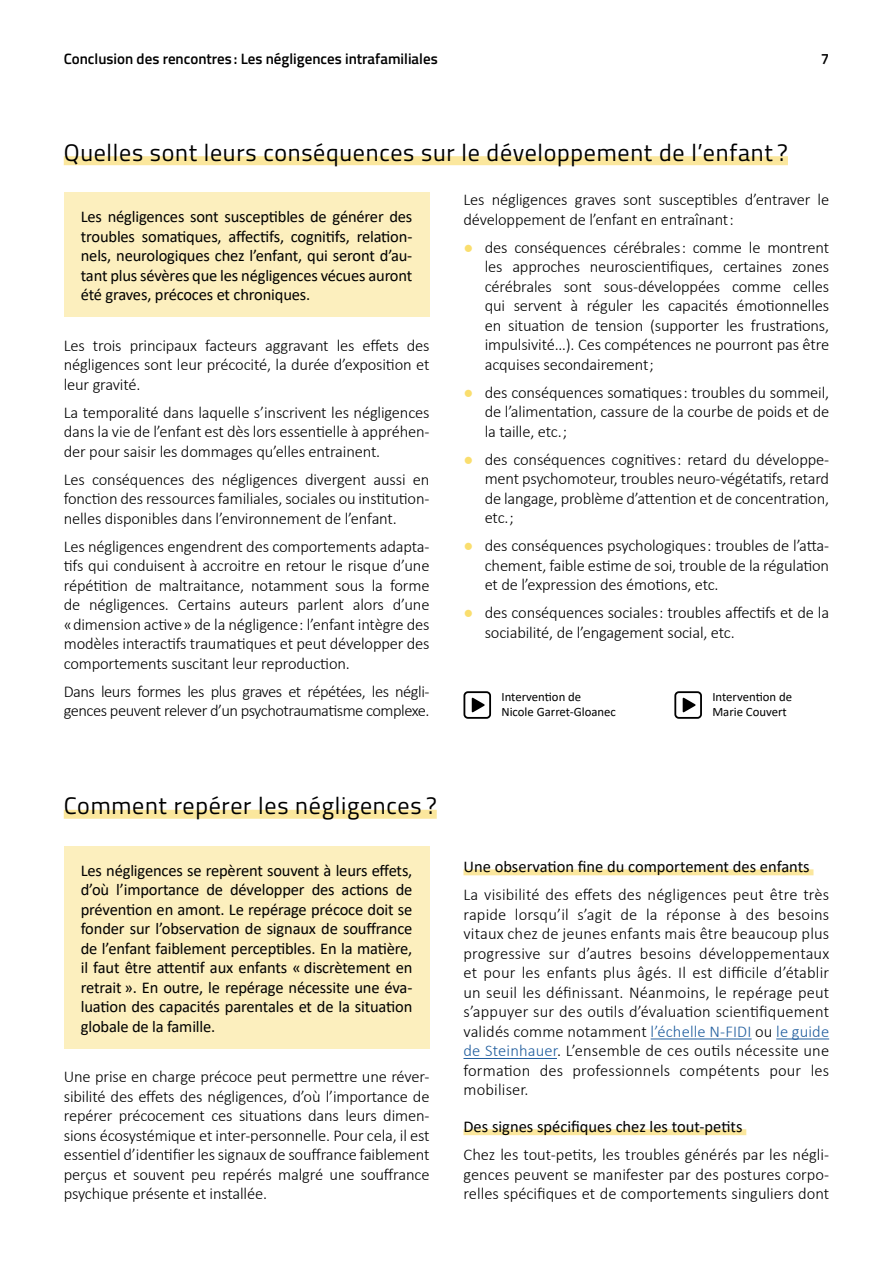
<style>
.page{position:relative;width:893px;height:1263px;background:#fff}
.page>*{position:absolute;margin:0;border:0;box-sizing:border-box;transform-origin:0 0}
.t1{font:24px "Titillium Web";letter-spacing:.03em;color:#000}
.t2{font:300 16.5px/19.5px "Calibri";letter-spacing:-.01em;color:#000;text-align:justify}
.t3{font:16.5px/19.5px "Calibri";letter-spacing:-.01em;color:#000;text-align:justify}
.t4{font:300 16.5px/19.5px "Calibri";letter-spacing:-.03em;color:#000}
.t5{font:600 15px "Titillium Web";color:#000}
.t6{font:12.75px/15.3px "Calibri";color:#000}
.s1{color:#fade6e}
.s2{color:#215e9e}
</style>
<div class="page">
<div style="left:64px;top:156px;width:724px;height:9px;background:#fbe79d"></div>
<div style="left:64px;top:193px;width:365px;height:124px;background:#fcefbe"></div>
<svg style="left:674px;top:691px;width:28px;height:28px"></svg>
<svg style="left:463px;top:691px;width:28px;height:28px"></svg>
<div style="left:64px;top:846px;width:365px;height:202px;background:#fcefbe"></div>
<div style="left:463px;top:869px;width:350px;height:6px;background:#fbe79d"></div>
<hr style="left:651px;top:1038px;width:101px;height:1px;background:#215e9e">
<hr style="left:776px;top:1038px;width:53px;height:1px;background:#215e9e">
<hr style="left:463px;top:1058px;width:94px;height:1px;background:#215e9e">
<div style="left:463px;top:1129px;width:283px;height:6px;background:#fbe79d"></div>
<div style="left:64px;top:810px;width:373px;height:9px;background:#fbe79d"></div>
<p class="t5" style="left:64px;top:53px;width:375px">Conclusion des rencontres : Les négligences intrafamiliales</p>
<p class="t5" style="left:821px;top:53px;width:10px">7</p>
<h1 class="t1" style="left:64px;top:143px;width:726px">Quelles sont leurs conséquences sur le développement de l’enfant ?</h1>
<p class="t3" style="left:81px;top:206px;width:333px">Les négligences sont susceptibles de générer des troubles somatiques, affectifs, cognitifs, relation&shy;nels, neurologiques chez l’enfant, qui seront d’au&shy;tant plus sévères que les négligences vécues auront été graves, précoces et chroniques.</p>
<p class="t2" style="left:64px;top:335px;width:367px">Les trois principaux facteurs aggravant les effets des négligences sont leur précocité, la durée d’exposition et leur gravité.</p>
<p class="t2" style="left:64px;top:403px;width:367px">La temporalité dans laquelle s’inscrivent les négligences dans la vie de l’enfant est dès lors essentielle à appréhen&shy;der pour saisir les dommages qu’elles entrainent.</p>
<p class="t2" style="left:64px;top:470px;width:367px">Les conséquences des négligences divergent aussi en fonction des ressources familiales, sociales ou institution&shy;nelles disponibles dans l’environnement de l’enfant.</p>
<p class="t2" style="left:64px;top:537px;width:367px">Les négligences engendrent des comportements adapta&shy;tifs qui conduisent à accroitre en retour le risque d’une répétition de maltraitance, notamment sous la forme de négligences. Certains auteurs parlent alors d’une « dimension active » de la négligence : l’enfant intègre des modèles interactifs traumatiques et peut développer des comportements suscitant leur reproduction.</p>
<p class="t4" style="left:64px;top:682px;width:367px">Dans leurs formes les plus graves et répétées, les négli&shy;gences peuvent relever d’un psychotraumatisme complexe.</p>
<p class="t2" style="left:463px;top:190px;width:367px">Les négligences graves sont susceptibles d’entraver le développement de l’enfant en entraînant :</p>
<p class="t2" style="left:485px;top:237px;width:346px;text-indent:-21px"><span class="s1">●</span> des conséquences cérébrales : comme le montrent les approches neuroscientifiques, certaines zones cérébrales sont sous-développées comme celles qui servent à réguler les capacités émotionnelles en situation de tension (supporter les frustrations, impulsivité…). Ces compétences ne pourront pas être acquises secondairement ;</p>
<p class="t2" style="left:485px;top:382px;width:346px;text-indent:-21px"><span class="s1">●</span> des conséquences somatiques : troubles du sommeil, de l’alimentation, cassure de la courbe de poids et de la taille, etc. ;</p>
<p class="t2" style="left:485px;top:449px;width:346px;text-indent:-21px"><span class="s1">●</span> des conséquences cognitives : retard du développe&shy;ment psychomoteur, troubles neuro-végétatifs, retard de langage, problème d’attention et de concentration, etc. ;</p>
<p class="t2" style="left:485px;top:536px;width:346px;text-indent:-21px"><span class="s1">●</span> des conséquences psychologiques : troubles de l’atta&shy;chement, faible estime de soi, trouble de la régulation et de l’expression des émotions, etc.</p>
<p class="t2" style="left:485px;top:603px;width:346px;text-indent:-21px"><span class="s1">●</span> des conséquences sociales : troubles affectifs et de la sociabilité, de l’engagement social, etc.</p>
<p class="t6" style="left:501px;top:689px;width:116px">Intervention de<br>Nicole Garret-Gloanec</p>
<p class="t6" style="left:712px;top:689px;width:81px">Intervention de<br>Marie Couvert</p>
<h1 class="t1" style="left:64px;top:796px;width:374px">Comment repérer les négligences ?</h1>
<p class="t3" style="left:81px;top:860px;width:333px">Les négligences se repèrent souvent à leurs effets, d’où l’importance de développer des actions de prévention en amont. Le repérage précoce doit se fonder sur l’observation de signaux de souffrance de l’enfant faiblement perceptibles. En la matière, il faut être attentif aux enfants « discrètement en retrait ». En outre, le repérage nécessite une éva&shy;luation des capacités parentales et de la situation globale de la famille.</p>
<p class="t3" style="left:463px;top:857px;width:348px">Une observation fine du comportement des enfants</p>
<p class="t2" style="left:463px;top:885px;width:367px">La visibilité des effets des négligences peut être très rapide lorsqu’il s’agit de la réponse à des besoins vitaux chez de jeunes enfants mais être beaucoup plus progressive sur d’autres besoins développementaux et pour les enfants plus âgés. Il est difficile d’établir un seuil les définissant. Néanmoins, le repérage peut s’appuyer sur des outils d’évaluation scientifiquement validés comme notamment <span class="s2">l’échelle N-FIDI</span> ou <span class="s2">le guide de Steinhauer</span>. L’ensemble de ces outils nécessite une formation des professionnels compétents pour les mobiliser.</p>
<p class="t3" style="left:463px;top:1116px;width:281px">Des signes spécifiques chez les tout-petits</p>
<p class="t2" style="left:463px;top:1145px;width:367px">Chez les tout-petits, les troubles générés par les négli&shy;gences peuvent se manifester par des postures corpo&shy;relles spécifiques et de comportements singuliers dont</p>
<p class="t2" style="left:64px;top:1067px;width:367px">Une prise en charge précoce peut permettre une réver&shy;sibilité des effets des négligences, d’où l’importance de repérer précocement ces situations dans leurs dimen&shy;sions écosystémique et inter-personnelle. Pour cela, il est essentiel d’identifier les signaux de souffrance faiblement perçus et souvent peu repérés malgré une souffrance psychique présente et installée.</p>
</div>
